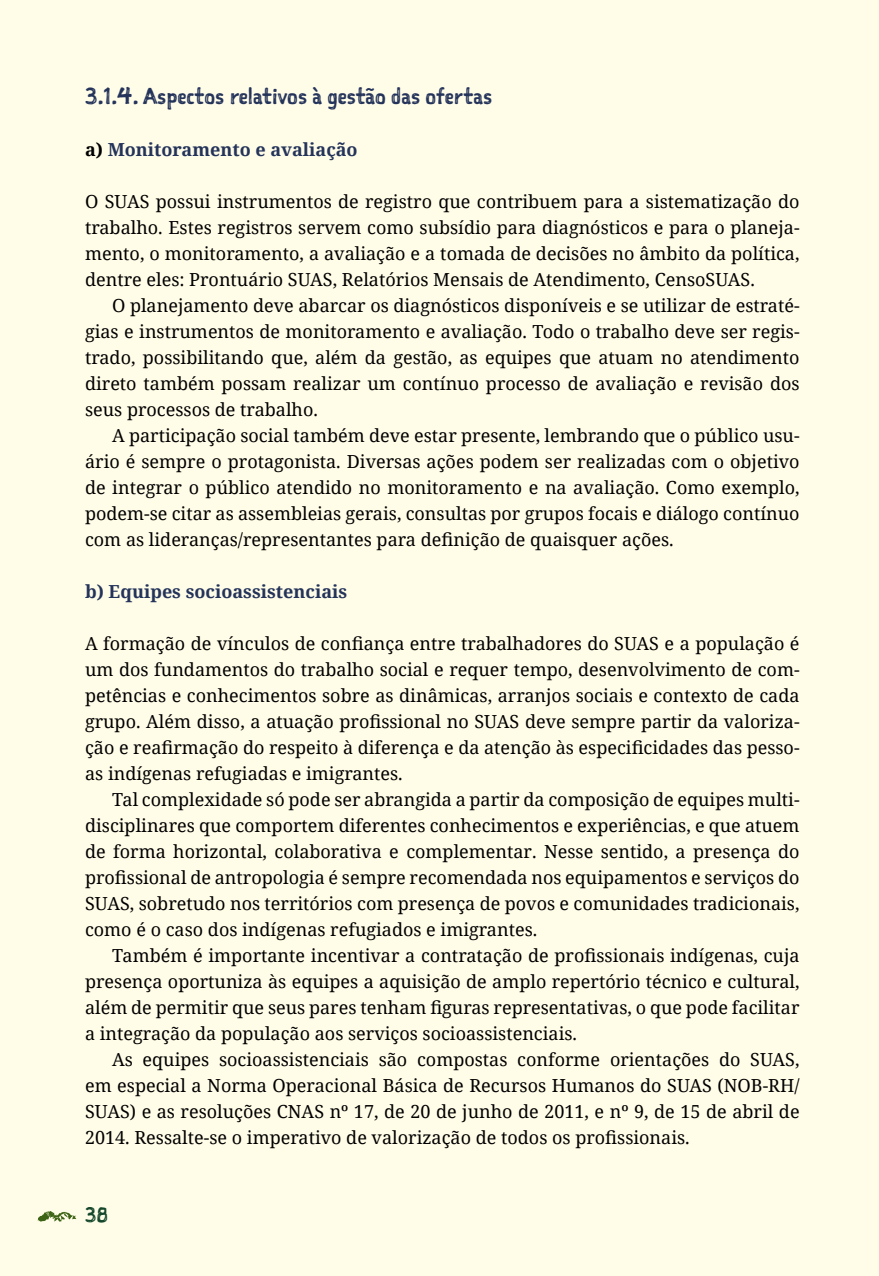
<style>
.page{position:relative;width:879px;height:1276px;background:#fffde8}
.page>*{position:absolute;margin:0;border:0;box-sizing:border-box;transform-origin:0 0}
.t1{font:22px "Sketchnote Square";color:#24335a}
.t2{font:20px "Sketchnote Square";color:#14472b}
.t3{font:18px/26px "Noto Serif";color:#000;text-align:justify}
.t4{font:700 18px "Noto Serif";color:#24335a}
.s1{color:#000}
</style>
<div class="page">
<hr style="left:878px;top:858px;width:1px;height:104px;background:#24335a">
<svg style="left:37px;top:1211px;width:39px;height:11px"></svg>
<p class="t1" style="left:85px;top:81px;width:408px">3.1.4. Aspectos relativos à gestão das ofertas</p>
<p class="t4" style="left:85px;top:137px;width:274px"><span class="s1">a)</span> Monitoramento e avaliação</p>
<p class="t3" style="left:85px;top:188px;width:716px">O SUAS possui instrumentos de registro que contribuem para a sistematização do trabalho. Estes registros servem como subsídio para diagnósticos e para o planeja&shy;mento, o monitoramento, a avaliação e a tomada de decisões no âmbito da política, dentre eles: Prontuário SUAS, Relatórios Mensais de Atendimento, CensoSUAS.</p>
<p class="t3" style="left:85px;top:292px;width:716px;text-indent:27px">O planejamento deve abarcar os diagnósticos disponíveis e se utilizar de estraté&shy;gias e instrumentos de monitoramento e avaliação. Todo o trabalho deve ser regis&shy;trado, possibilitando que, além da gestão, as equipes que atuam no atendimento direto também possam realizar um contínuo processo de avaliação e revisão dos seus processos de trabalho.</p>
<p class="t3" style="left:85px;top:422px;width:716px;text-indent:27px">A participação social também deve estar presente, lembrando que o público usu&shy;ário é sempre o protagonista. Diversas ações podem ser realizadas com o objetivo de integrar o público atendido no monitoramento e na avaliação. Como exemplo, podem-se citar as assembleias gerais, consultas por grupos focais e diálogo contínuo com as lideranças/representantes para definição de quaisquer ações.</p>
<p class="t4" style="left:85px;top:579px;width:264px">b) Equipes socioassistenciais</p>
<p class="t3" style="left:85px;top:630px;width:716px">A formação de vínculos de confiança entre trabalhadores do SUAS e a população é um dos fundamentos do trabalho social e requer tempo, desenvolvimento de com&shy;petências e conhecimentos sobre as dinâmicas, arranjos sociais e contexto de cada grupo. Além disso, a atuação profissional no SUAS deve sempre partir da valoriza&shy;ção e reafirmação do respeito à diferença e da atenção às especificidades das pesso&shy;as indígenas refugiadas e imigrantes.</p>
<p class="t3" style="left:85px;top:786px;width:716px;text-indent:27px">Tal complexidade só pode ser abrangida a partir da composição de equipes multi&shy;disciplinares que comportem diferentes conhecimentos e experiências, e que atuem de forma horizontal, colaborativa e complementar. Nesse sentido, a presença do profissional de antropologia é sempre recomendada nos equipamentos e serviços do SUAS, sobretudo nos territórios com presença de povos e comunidades tradicionais, como é o caso dos indígenas refugiados e imigrantes.</p>
<p class="t3" style="left:85px;top:942px;width:716px;text-indent:27px">Também é importante incentivar a contratação de profissionais indígenas, cuja presença oportuniza às equipes a aquisição de amplo repertório técnico e cultural, além de permitir que seus pares tenham figuras representativas, o que pode facilitar a integração da população aos serviços socioassistenciais.</p>
<p class="t3" style="left:85px;top:1046px;width:716px;text-indent:27px">As equipes socioassistenciais são compostas conforme orientações do SUAS, em especial a Norma Operacional Básica de Recursos Humanos do SUAS (NOB-RH/ SUAS) e as resoluções CNAS nº 17, de 20 de junho de 2011, e nº 9, de 15 de abril de 2014. Ressalte-se o imperativo de valorização de todos os profissionais.</p>
<p class="t2" style="left:85px;top:1201px;width:25px">38</p>
</div>
